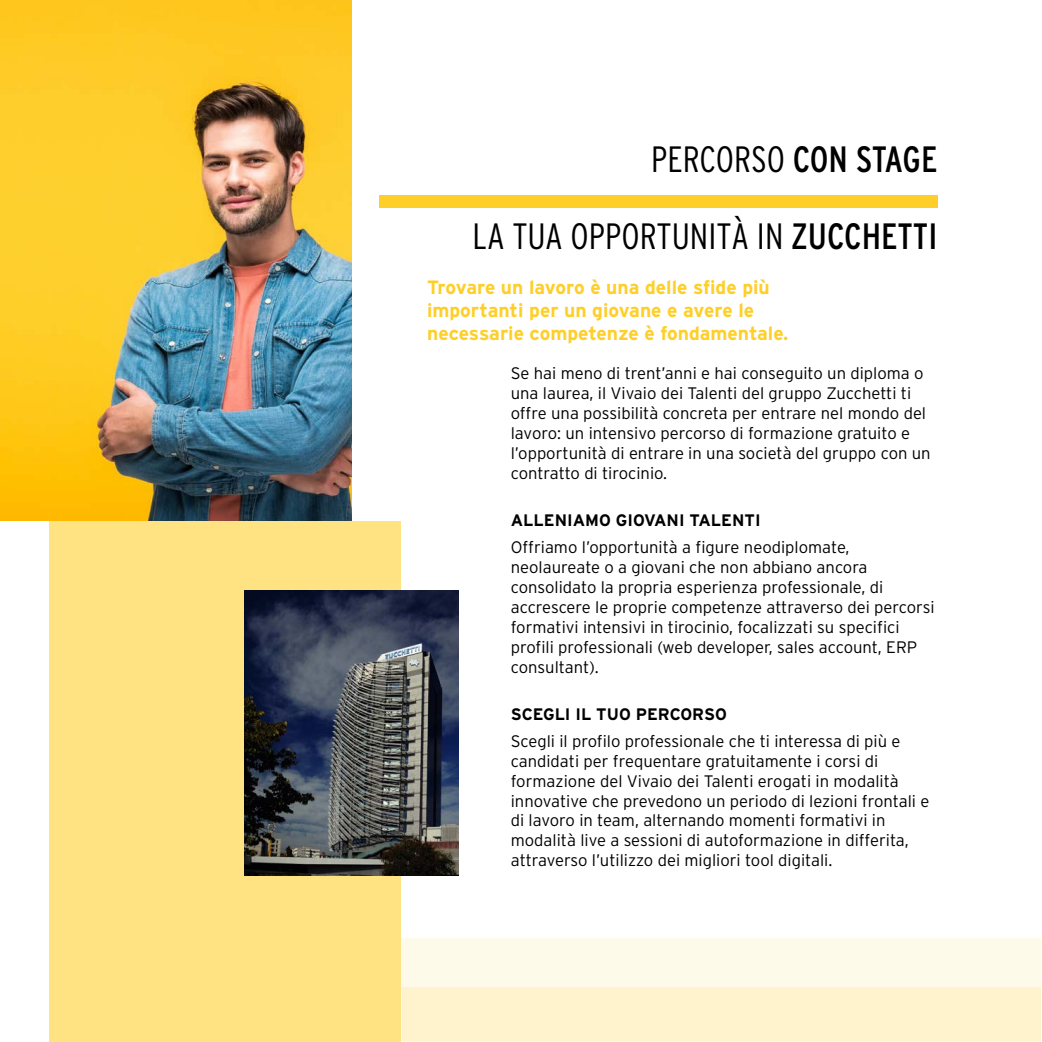
<style>
.page{position:relative;width:1042px;height:1042px;background:#fff}
.page>*{position:absolute;margin:0;border:0;box-sizing:border-box;transform-origin:0 0}
.t1{font:300 36.57px/77px "Interstate Condensed";color:#000;text-align:right}
.t2{font:700 19.25px/22.8px "Interstate";color:#fecf29}
.t3{font:300 16.62px/19.9px "Interstate";color:#000}
.t4{font:700 16.62px "Interstate";color:#000}
.s1{font-weight:400}
</style>
<div class="page">
<div style="left:50px;top:521px;width:351px;height:521px;background:#ffe383"></div>
<img style="left:0;top:0;width:351px;height:521px">
<div style="left:379px;top:195px;width:559px;height:12px;background:#fecf29"></div>
<div style="left:401px;top:938px;width:640px;height:103px;background:#fefaea"></div>
<div style="left:402px;top:987px;width:639px;height:54px;background:#fef3cd"></div>
<img style="left:245px;top:591px;width:213px;height:284px">
<h1 class="t1" style="left:472px;top:120px;width:466px">PERCORSO <span class="s1">CON STAGE<br></span>LA TUA OPPORTUNITÀ IN <span class="s1">ZUCCHETTI</span></h1>
<p class="t2" style="left:427px;top:276px;width:363px">Trovare un lavoro è una delle sfide più importanti per un giovane e avere le necessarie competenze è fondamentale.</p>
<p class="t3" style="left:511px;top:363px;width:421px">Se hai meno di trent’anni e hai conseguito un diploma o una laurea, il Vivaio dei Talenti del gruppo Zucchetti ti offre una possibilità concreta per entrare nel mondo del lavoro: un intensivo percorso di formazione gratuito e l’opportunità di entrare in una società del gruppo con un contratto di tirocinio.</p>
<p class="t4" style="left:511px;top:511px;width:251px">ALLENIAMO GIOVANI TALENTI</p>
<p class="t3" style="left:511px;top:537px;width:425px">Offriamo l’opportunità a figure neodiplomate, neolaureate o a giovani che non abbiano ancora consolidato la propria esperienza professionale, di accrescere le proprie competenze attraverso dei percorsi formativi intensivi in tirocinio, focalizzati su specifici profili professionali (web developer, sales account, ERP consultant).</p>
<p class="t4" style="left:511px;top:704px;width:218px">SCEGLI IL TUO PERCORSO</p>
<p class="t3" style="left:511px;top:730px;width:420px">Scegli il profilo professionale che ti interessa di più e candidati per frequentare gratuitamente i corsi di formazione del Vivaio dei Talenti erogati in modalità innovative che prevedono un periodo di lezioni frontali e di lavoro in team, alternando momenti formativi in modalità live a sessioni di autoformazione in differita, attraverso l’utilizzo dei migliori tool digitali.</p>
</div>
